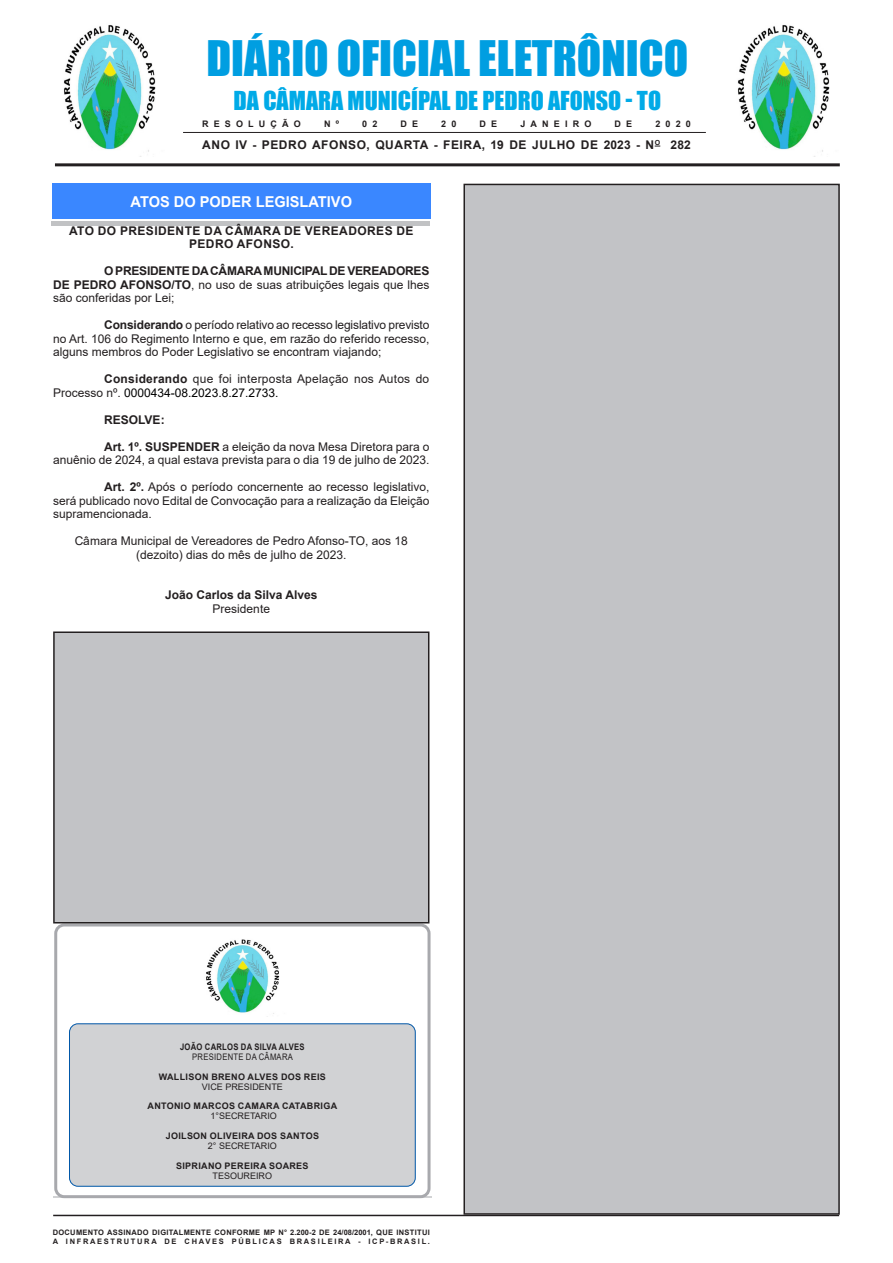
<style>
.page{position:relative;width:893px;height:1263px;background:#fff}
.page>*{position:absolute;margin:0;border:0;box-sizing:border-box;transform-origin:0 0}
.t1{font:45px "Impact";color:#009ee1}
.t2{font:24px "Impact";color:#00aae7}
.Chancela{font:700 15px "Arial";color:#fff}
.CORPO_DE_TEXTO{font:12px/13.5px "Arial";color:#231f20;text-align:justify}
.CORPO_DE_TEXTO-2{font:700 12px/13.5px "Arial";color:#231f20;text-align:justify}
.CORPO_DE_TEXTO-3{font:12px/13.5px "Arial";letter-spacing:.02em;color:#231f20}
.CIDADE{font:12px/13.5px "Arial";color:#231f20;text-align:center}
.CORPO_DE_TEXTO-4{font:700 12px "Arial";letter-spacing:.045em;color:#231f20}
.TITULOS{font:700 12px/13.5px "Arial";letter-spacing:.035em;color:#231f20;text-align:center}
.NOME{font:700 12px "Arial";color:#231f20}
.CARGO{font:12px "Arial";color:#231f20}
.SEM_PARAGRAFO{font:700 9px "Arial";letter-spacing:.035em;color:#231f20}
.SEM_PARAGRAFO-2{font:9px "Arial";color:#231f20}
.NOME-2{font:700 9px "Arial";letter-spacing:.575em;color:#231f20}
.SEM_PARAGRAFO-3{font:700 9px "Arial";letter-spacing:.035em;color:#231f20;scale:.85 1}
.SEM_PARAGRAFO-4{font:9px "Arial";letter-spacing:.035em;color:#231f20;scale:.85 1}
.t3{font:700 7.5px "Arial";letter-spacing:.04em;color:#231f20}
.t4{font:700 7.5px "Arial";letter-spacing:.225em;color:#231f20}
.s1{font-weight:400}
.s2{font-weight:700}
.s3{color:#000}
</style>
<div class="page">
<hr style="left:53px;top:1215px;width:786px;height:1px;background:#231f20">
<hr style="left:55px;top:163px;width:785px;height:3px;background:#231f20">
<hr style="left:183px;top:132px;width:523px;height:1px;background:#231f20">
<div style="left:51px;top:189px;width:378px;height:37px;background:#c1c2c4"></div>
<div style="left:51px;top:186px;width:378px;height:35px;background:#fff"></div>
<div style="left:52px;top:184px;width:379px;height:35px;background:#3a87ff"></div>
<hr style="left:53px;top:1197px;width:379px;height:1px;background:#d1d2d4">
<div style="left:54px;top:923px;width:377px;height:275px;border:3px solid #a8a9ad;border-radius:9px"></div>
<div style="left:70px;top:1024px;width:345px;height:162px;background:#d1d2d4;border-radius:9px"></div>
<div style="left:69px;top:1023px;width:346px;height:163px;border:1px solid #0057a8;border-radius:9px"></div>
<img style="left:206px;top:939px;width:74px;height:75px">
<img style="left:737px;top:25px;width:93px;height:132px">
<img style="left:63px;top:25px;width:93px;height:132px">
<div style="left:464px;top:184px;width:375px;height:1030px;background:#c2c3c6"></div>
<div style="left:463px;top:184px;width:377px;height:1031px;border:2px solid #231f20"></div>
<div style="left:54px;top:632px;width:375px;height:291px;background:#c2c3c6"></div>
<div style="left:53px;top:631px;width:376px;height:292px;border:2px solid #231f20"></div>
<p class="t1" style="left:206px;top:23px;width:483px">DIÁRIO OFICIAL ELETRÔNICO</p>
<p class="t2" style="left:234px;top:82px;width:429px">DA CÂMARA MUNICÍPAL DE PEDRO AFONSO - TO</p>
<p class="NOME-2" style="left:202px;top:117px;width:100px">RESOLUÇÃO</p>
<p class="NOME-2" style="left:324px;top:117px;width:16px">N º</p>
<p class="NOME-2" style="left:362px;top:117px;width:17px">0 2</p>
<p class="NOME-2" style="left:400px;top:117px;width:19px">D E</p>
<p class="NOME-2" style="left:441px;top:117px;width:17px">2 0</p>
<p class="NOME-2" style="left:480px;top:117px;width:19px">D E</p>
<p class="NOME-2" style="left:520px;top:117px;width:72px">JANEIRO</p>
<p class="NOME-2" style="left:615px;top:117px;width:19px">D E</p>
<p class="NOME-2" style="left:655px;top:117px;width:37px">2020</p>
<p class="CORPO_DE_TEXTO-4" style="left:202px;top:137px;width:490px">ANO IV - PEDRO AFONSO, QUARTA - FEIRA, 19 DE JULHO DE 2023 - N<sup>O</sup> 282</p>
<p class="Chancela" style="left:131px;top:191px;width:223px">ATOS DO PODER LEGISLATIVO</p>
<p class="TITULOS" style="left:69px;top:224px;width:346px">ATO DO PRESIDENTE DA CÂMARA DE VEREADORES DE<br>PEDRO AFONSO.</p>
<p class="CORPO_DE_TEXTO-2" style="left:53px;top:264px;width:378px;text-indent:51px">O PRESIDENTE DA CÂMARA MUNICIPAL DE VEREADORES DE PEDRO AFONSO/TO<span class="s1">, no uso de suas atribuições legais que lhes são conferidas por Lei;</span></p>
<p class="CORPO_DE_TEXTO" style="left:53px;top:318px;width:378px;text-indent:51px"><span class="s2">Considerando</span> o período relativo ao recesso legislativo previsto no Art. 106 do Regimento Interno e que, em razão do referido recesso, alguns membros do Poder Legislativo se encontram viajando;</p>
<p class="CORPO_DE_TEXTO-3" style="left:53px;top:372px;width:378px;text-indent:51px"><span class="s2">Considerando</span> que foi interposta Apelação nos Autos do<br>Processo nº. <span class="s3">0000434-08.2023.8.27.2733.</span></p>
<p class="CORPO_DE_TEXTO-2" style="left:104px;top:413px;width:62px">RESOLVE:</p>
<p class="CORPO_DE_TEXTO" style="left:53px;top:440px;width:378px;text-align:right"><span class="s2">Art. 1º. SUSPENDER</span> a eleição da nova Mesa Diretora para o<br>anuênio de 2024, a qual estava prevista para o dia 19 de julho de 2023.</p>
<p class="CORPO_DE_TEXTO" style="left:53px;top:480px;width:378px;text-indent:51px"><span class="s2">Art. 2º.</span> Após o período concernente ao recesso legislativo, será publicado novo Edital de Convocação para a realização da Eleição supramencionada.</p>
<p class="CIDADE" style="left:75px;top:534px;width:335px">Câmara Municipal de Vereadores de Pedro Afonso-TO, aos 18 (dezoito) dias do mês de julho de 2023.</p>
<p class="NOME" style="left:165px;top:586px;width:154px">João Carlos da Silva Alves</p>
<p class="CARGO" style="left:213px;top:600px;width:59px">Presidente</p>
<p class="SEM_PARAGRAFO-3" style="left:180px;top:1040px;width:148px">JOÃO CARLOS DA SILVA ALVES</p>
<p class="SEM_PARAGRAFO-4" style="left:192px;top:1050px;width:120px">PRESIDENTE DA CÂMARA</p>
<p class="SEM_PARAGRAFO" style="left:159px;top:1070px;width:169px">WALLISON BRENO ALVES DOS REIS</p>
<p class="SEM_PARAGRAFO-2" style="left:202px;top:1080px;width:83px">VICE PRESIDENTE</p>
<p class="SEM_PARAGRAFO" style="left:148px;top:1100px;width:191px">ANTONIO MARCOS CAMARA CATABRIGA</p>
<p class="SEM_PARAGRAFO-2" style="left:210px;top:1110px;width:68px">1°SECRETARIO</p>
<p class="SEM_PARAGRAFO" style="left:166px;top:1129px;width:155px">JOILSON OLIVEIRA DOS SANTOS</p>
<p class="SEM_PARAGRAFO-2" style="left:208px;top:1139px;width:70px">2° SECRETARIO</p>
<p class="SEM_PARAGRAFO" style="left:176px;top:1159px;width:134px">SIPRIANO PEREIRA SOARES</p>
<p class="SEM_PARAGRAFO-2" style="left:213px;top:1169px;width:61px">TESOUREIRO</p>
<p class="t3" style="left:53px;top:1227px;width:379px">DOCUMENTO ASSINADO DIGITALMENTE CONFORME MP N° 2.200-2 DE 24/08/2001, QUE INSTITUI</p>
<p class="t4" style="left:53px;top:1236px;width:379px">A INFRAESTRUTURA DE CHAVES PÚBLICAS BRASILEIRA - ICP-BRASIL.</p>
</div>
